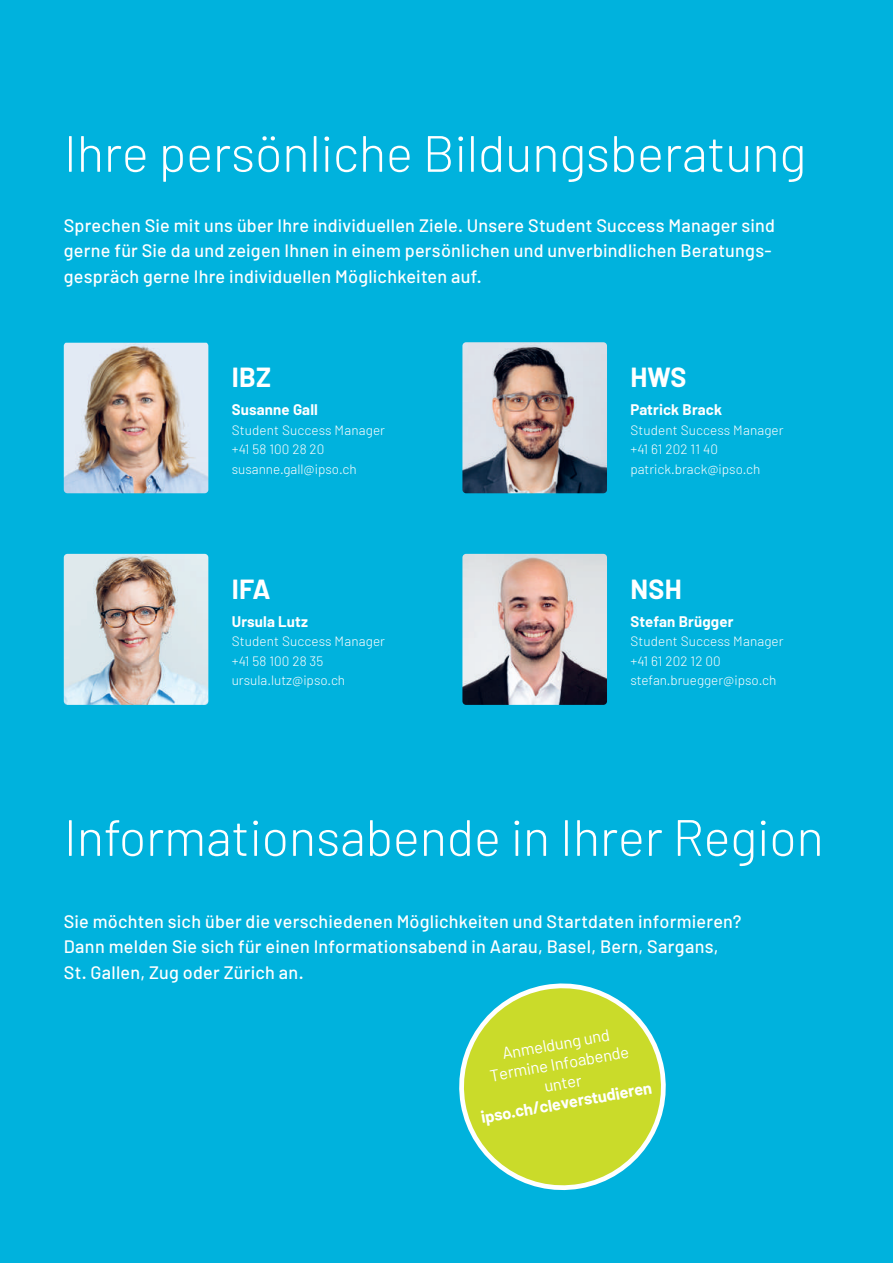
<style>
.page{position:relative;width:893px;height:1263px;background:#00b2dd}
.page>*{position:absolute;margin:0;border:0;box-sizing:border-box;transform-origin:0 0}
.t1{font:300 51px "Barlow";letter-spacing:-.005em;color:#fff}
.t2{font:700 27px "Barlow";letter-spacing:.01em;color:#fff}
.t3{font:500 18px/25.5px "Barlow";letter-spacing:.015em;color:#fff}
.t4{font:16.5px/19.8px "Barlow";color:#fff;text-align:center}
.t5{font:700 16.5px "Barlow";color:#fff}
.t6{font:700 15px "Barlow";letter-spacing:.01em;color:#fff}
.t7{font:300 13.5px/19.5px "Barlow";letter-spacing:.01em;color:#fff}
</style>
<div class="page">
<img style="left:64px;top:343px;width:144px;height:150px">
<img style="left:64px;top:554px;width:144px;height:151px">
<img style="left:462px;top:342px;width:145px;height:151px">
<img style="left:462px;top:554px;width:145px;height:151px">
<svg style="left:459px;top:983px;width:207px;height:208px"></svg>
<h1 class="t1" style="left:64px;top:122px;width:744px">Ihre persönliche Bildungsberatung</h1>
<p class="t3" style="left:64px;top:212px;width:713px">Sprechen Sie mit uns über Ihre individuellen Ziele. Unsere Student Success Manager sind gerne für Sie da und zeigen Ihnen in einem persönlichen und unverbindlichen Beratungs&shy;gespräch gerne Ihre individuellen Möglichkeiten auf.</p>
<h2 class="t2" style="left:232px;top:361px;width:41px">IBZ</h2>
<p class="t6" style="left:232px;top:401px;width:88px">Susanne Gall</p>
<p class="t7" style="left:232px;top:420px;width:155px">Student Success Manager +41 58 100 28 20 susanne.gall@ipso.ch</p>
<h2 class="t2" style="left:232px;top:572px;width:40px">IFA</h2>
<p class="t6" style="left:232px;top:612px;width:78px">Ursula Lutz</p>
<p class="t7" style="left:232px;top:631px;width:155px">Student Success Manager +41 58 100 28 35 ursula.lutz@ipso.ch</p>
<h2 class="t2" style="left:630px;top:361px;width:58px">HWS</h2>
<p class="t6" style="left:630px;top:401px;width:93px">Patrick Brack</p>
<p class="t7" style="left:630px;top:420px;width:155px">Student Success Manager +41 61 202 11 40 patrick.brack@ipso.ch</p>
<h2 class="t2" style="left:630px;top:572px;width:53px">NSH</h2>
<p class="t6" style="left:630px;top:612px;width:105px">Stefan Brügger</p>
<p class="t7" style="left:630px;top:631px;width:155px">Student Success Manager +41 61 202 12 00 stefan.bruegger@ipso.ch</p>
<h1 class="t1" style="left:64px;top:806px;width:761px">Informationsabende in Ihrer Region</h1>
<p class="t3" style="left:64px;top:908px;width:679px">Sie möchten sich über die verschiedenen Möglichkeiten und Startdaten informieren?<br>Dann melden Sie sich für einen Informationsabend in Aarau, Basel, Bern, Sargans,<br>St. Gallen, Zug oder Zürich an.</p>
<p class="t4" style="left:485px;top:1046px;width:142px;rotate:-10deg">Anmeldung und<br>Termine Infoabende unter</p>
<p class="t5" style="left:479px;top:1107px;width:175px;rotate:-10deg">ipso.ch/cleverstudieren</p>
</div>
